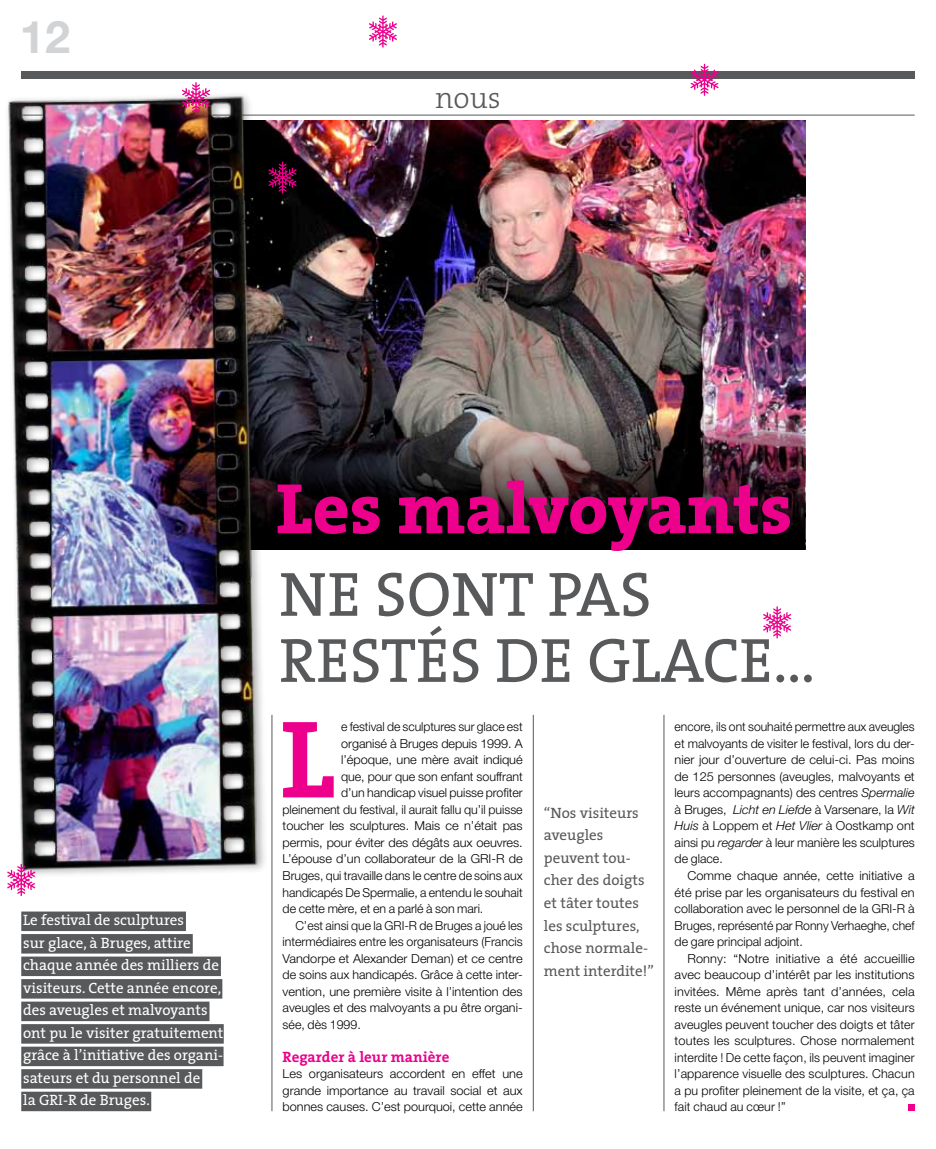
<style>
.page{position:relative;width:936px;height:1149px;background:#fff}
.page>*{position:absolute;margin:0;border:0;box-sizing:border-box;transform-origin:0 0}
.t1{font:700 111.45px "The Serif";color:#ec008c}
.t2{font:800 72px "The Serif";letter-spacing:-.005em;color:#ec008c}
.t3{font:63px/66px "The Serif";color:#58595b}
.t4{font:700 45px "Helvetica Neue LT Std";color:#d1d3d4}
.t5{font:300 30px "The Serif";color:#58595b}
.t6{font:15px/22.5px "The Serif";color:#fff}
.t7{font:15px/22.5px "The Serif";color:#58595b}
.t8{font:700 15px "The Serif";color:#ec008c}
.t9{font:300 12.3px/16.5px "Helvetica Neue LT Std";color:#000;text-align:justify}
.s1{font-style:italic}
</style>
<div class="page">
<hr style="left:21px;top:115px;width:893px;height:1px;background:#58595b">
<div style="left:21px;top:71px;width:893px;height:7px;background:#58595b"></div>
<img style="left:320px;top:120px;width:485px;height:275px">
<img style="left:320px;top:395px;width:485px;height:154px">
<hr style="left:663px;top:714px;width:1px;height:396px;background:#58595b">
<hr style="left:533px;top:714px;width:1px;height:396px;background:#58595b">
<svg style="left:908px;top:1104px;width:6px;height:6px"></svg>
<img style="left:8px;top:78px;width:312px;height:1034px">
<div style="left:21px;top:911px;width:165px;height:19px;background:#58595b"></div>
<div style="left:21px;top:933px;width:172px;height:20px;background:#58595b"></div>
<div style="left:21px;top:956px;width:200px;height:19px;background:#58595b"></div>
<div style="left:21px;top:978px;width:201px;height:20px;background:#58595b"></div>
<div style="left:21px;top:1001px;width:188px;height:19px;background:#58595b"></div>
<div style="left:21px;top:1023px;width:203px;height:20px;background:#58595b"></div>
<div style="left:21px;top:1046px;width:202px;height:19px;background:#58595b"></div>
<div style="left:21px;top:1068px;width:181px;height:20px;background:#58595b"></div>
<div style="left:21px;top:1091px;width:130px;height:19px;background:#58595b"></div>
<svg style="left:763px;top:606px;width:28px;height:32px"></svg>
<svg style="left:268px;top:162px;width:29px;height:31px"></svg>
<svg style="left:690px;top:64px;width:28px;height:32px"></svg>
<svg style="left:369px;top:16px;width:28px;height:31px"></svg>
<svg style="left:182px;top:82px;width:28px;height:32px"></svg>
<svg style="left:7px;top:863px;width:28px;height:32px"></svg>
<h3 class="t4" style="left:20px;top:10px;width:52px">12</h3>
<h3 class="t5" style="left:435px;top:73px;width:67px">nous</h3>
<p class="t6" style="left:23px;top:907px;width:202px">Le festival de sculptures<br>sur glace, à Bruges, attire chaque année des milliers de visiteurs. Cette année encore, des aveugles et malvoyants ont pu le visiter gratuitement grâce à l’initiative des organi&shy;sateurs et du personnel de<br>la GRI</p>
<p class="t6" style="left:63px;top:1087px;width:88px">-R de Bruges.</p>
<h2 class="t2" style="left:276px;top:448px;width:517px">Les malvoyants</h2>
<h3 class="t3" style="left:279px;top:559px;width:538px">nesontpas restés de glace…</h3>
<h1 class="t1" style="left:280px;top:666px;width:56px">L</h1>
<p class="t9" style="left:341px;top:718px;width:183px">e festival de sculptures sur glace est</p>
<p class="t9" style="left:341px;top:734px;width:183px">organisé à Bruges depuis 1999. A</p>
<p class="t9" style="left:341px;top:751px;width:183px">l’époque, une mère avait indiqué</p>
<p class="t9" style="left:341px;top:767px;width:183px">que, pour que son enfant souffrant</p>
<p class="t9" style="left:341px;top:784px;width:183px">d’un handicap visuel puisse profiter</p>
<p class="t9" style="left:282px;top:800px;width:241px">pleinement du festival, il aurait fallu qu’il puisse</p>
<p class="t9" style="left:282px;top:817px;width:241px">toucher les sculptures. Mais ce n’était pas</p>
<p class="t9" style="left:282px;top:833px;width:241px">permis, pour éviter des dégâts aux oeuvres.</p>
<p class="t9" style="left:282px;top:850px;width:241px">L’épouse d’un collaborateur de la GRI-R de</p>
<p class="t9" style="left:282px;top:866px;width:241px">Bruges, qui travaille dans le centre de soins aux</p>
<p class="t9" style="left:282px;top:883px;width:241px">handicapés De Spermalie, a entendu le souhait</p>
<p class="t9" style="left:282px;top:899px;width:202px">de cette mère, et en a parlé à son mari.</p>
<p class="t9" style="left:295px;top:916px;width:229px">C’est ainsi que la GRI-R de Bruges a joué les</p>
<p class="t9" style="left:282px;top:932px;width:241px">intermédiaires entre les organisateurs (Francis</p>
<p class="t9" style="left:282px;top:949px;width:241px">Vandorpe et Alexander Deman) et ce centre</p>
<p class="t9" style="left:282px;top:965px;width:241px">de soins aux handicapés. Grâce à cette inter-</p>
<p class="t9" style="left:282px;top:982px;width:241px">vention, une première visite à l’intention des</p>
<p class="t9" style="left:282px;top:998px;width:241px">aveugles et des malvoyants a pu être organi-</p>
<p class="t9" style="left:282px;top:1015px;width:80px">sée, dès 1999.</p>
<p class="t8" style="left:282px;top:1043px;width:168px">Regarder à leur manière</p>
<p class="t9" style="left:282px;top:1064px;width:241px">Les organisateurs accordent en effet une grande importance au travail social et aux bonnes causes. C’est pourquoi, cette année</p>
<p class="t7" style="left:544px;top:800px;width:111px">“Nos visiteurs aveugles peuvent tou&shy;cher des doigts et tâter toutes les sculptures, chose normale&shy;ment interdite!”</p>
<p class="t9" style="left:674px;top:718px;width:241px">encore, ils ont souhaité permettre aux aveugles et malvoyants de visiter le festival, lors du der&shy;nier jour d’ouverture de celui-ci. Pas moins de 125 personnes (aveugles, malvoyants et leurs accompagnants) des centres <span class="s1">Spermalie </span>à Bruges, <span class="s1">Licht en Liefde</span> à Varsenare, la <span class="s1">Wit Huis</span> à Loppem et <span class="s1">Het Vlier</span> à Oostkamp ont ainsi pu <span class="s1">regarder</span> à leur manière les sculptures de glace.</p>
<p class="t9" style="left:674px;top:866px;width:241px;text-indent:13px">Comme chaque année, cette initiative a été prise par les organisateurs du festival en collaboration avec le personnel de la GRI-R à Bruges, représenté par Ronny Verhaeghe, chef de gare principal adjoint.</p>
<p class="t9" style="left:674px;top:949px;width:241px;text-indent:13px">Ronny: “Notre initiative a été accueillie avec beaucoup d’intérêt par les institutions invitées. Même après tant d’années, cela reste un événement unique, car nos visiteurs aveugles peuvent toucher des doigts et tâter toutes les sculptures. Chose normalement interdite ! De cette façon, ils peuvent imaginer l’apparence visuelle des sculptures. Chacun a pu profiter pleinement de la visite, et ça, ça fait chaud au cœur !”</p>
</div>
